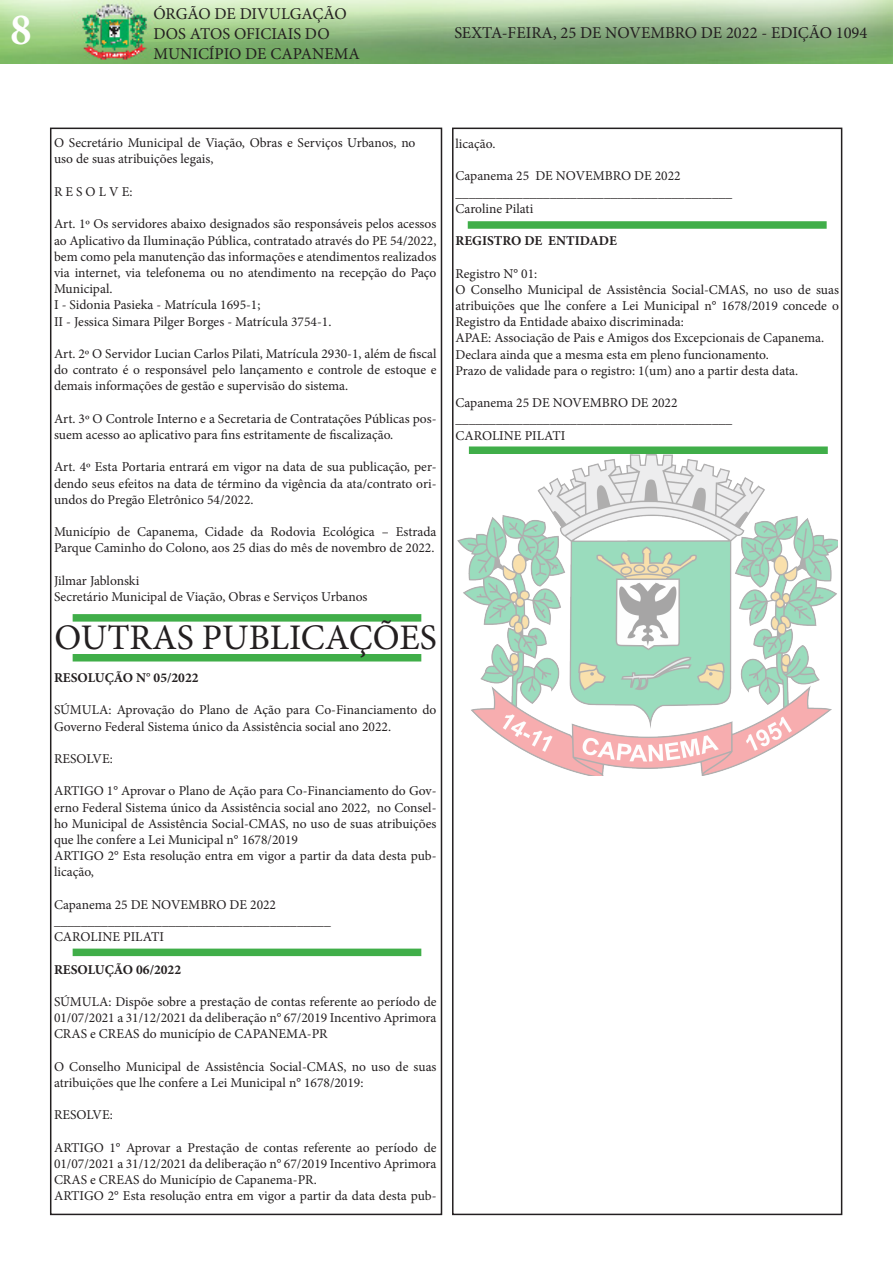
<style>
.page{position:relative;width:893px;height:1263px;background:#fff}
.page>*{position:absolute;margin:0;border:0;box-sizing:border-box;transform-origin:0 0}
.t1{font:700 condensed 45px "Minion Pro";color:#fff}
.t2{font:36px "Minion Pro";color:#231f20}
.t3{font:16.5px/19.8px "Minion Pro";color:#231f20}
.t4{font:13.5px/16.2px "Minion Pro";color:#231f20;text-align:justify}
.t5{font:700 13.5px "Minion Pro";color:#231f20}
</style>
<div class="page">
<div style="left:50px;top:128px;width:392px;height:1087px;border:2px solid #231f20"></div>
<img style="left:0;top:0;width:893px;height:64px">
<div style="left:452px;top:128px;width:390px;height:1087px;border:2px solid #231f20"></div>
<img style="left:457px;top:455px;width:380px;height:321px">
<div style="left:469px;top:446px;width:359px;height:8px;background:#40ae49"></div>
<div style="left:73px;top:614px;width:348px;height:8px;background:#40ae49"></div>
<div style="left:73px;top:654px;width:348px;height:7px;background:#40ae49"></div>
<div style="left:73px;top:948px;width:348px;height:8px;background:#40ae49"></div>
<div style="left:468px;top:221px;width:359px;height:8px;background:#40ae49"></div>
<h1 class="t1" style="left:11px;top:-1px;width:22px">8</h1>
<p class="t3" style="left:153px;top:4px;width:208px">ÓRGÃO DE DIVULGAÇÃO<br>DOS ATOS OFICIAIS DO<br>MUNICÍPIO DE CAPANEMA</p>
<p class="t3" style="left:454px;top:23px;width:415px">SEXTA-FEIRA, 25 DE NOVEMBRO DE 2022 - EDIÇÃO 1094</p>
<p class="t4" style="left:54px;top:135px;width:363px">O Secretário Municipal de Viação, Obras e Serviços Urbanos, no uso de suas atribuições legais,</p>
<p class="t4" style="left:54px;top:184px;width:80px">R E S O L V E:</p>
<p class="t4" style="left:54px;top:216px;width:384px">Art. 1º Os servidores abaixo designados são responsáveis pelos acessos ao Aplicativo da Iluminação Pública, contratado através do PE 54/2022, bem como pela manutenção das informações e atendimentos realizados via internet, via telefonema ou no atendimento na recepção do Paço Municipal.</p>
<p class="t4" style="left:54px;top:297px;width:208px">I - Sidonia Pasieka - Matrícula 1695-1;</p>
<p class="t4" style="left:54px;top:313px;width:279px">II - Jessica Simara Pilger Borges - Matrícula 3754-1.</p>
<p class="t4" style="left:54px;top:346px;width:384px">Art. 2º O Servidor Lucian Carlos Pilati, Matrícula 2930-1, além de fiscal do contrato é o responsável pelo lançamento e controle de estoque e demais informações de gestão e supervisão do sistema.</p>
<p class="t4" style="left:54px;top:410px;width:384px">Art. 3º O Controle Interno e a Secretaria de Contratações Públicas pos&shy;suem acesso ao aplicativo para fins estritamente de fiscalização.</p>
<p class="t4" style="left:54px;top:459px;width:384px">Art. 4º Esta Portaria entrará em vigor na data de sua publicação, per&shy;dendo seus efeitos na data de término da vigência da ata/contrato ori&shy;undos do Pregão Eletrônico 54/2022.</p>
<p class="t4" style="left:54px;top:524px;width:384px">Município de Capanema, Cidade da Rodovia Ecológica – Estrada<br>Parque Caminho do Colono, aos 25 dias do mês de novembro de 2022.</p>
<p class="t4" style="left:54px;top:572px;width:87px">Jilmar Jablonski</p>
<p class="t4" style="left:54px;top:589px;width:315px">Secretário Municipal de Viação, Obras e Serviços Urbanos</p>
<p class="t2" style="left:54px;top:614px;width:384px">OUTRAS PUBLICAÇÕES</p>
<p class="t5" style="left:54px;top:668px;width:146px">RESOLUÇÃO N° 05/2022</p>
<p class="t4" style="left:54px;top:702px;width:384px">SÚMULA: Aprovação do Plano de Ação para Co-Financiamento do<br>Governo Federal Sistema único da Assistência social ano 2022.</p>
<p class="t4" style="left:54px;top:751px;width:60px">RESOLVE:</p>
<p class="t4" style="left:54px;top:783px;width:384px">ARTIGO 1° Aprovar o Plano de Ação para Co-Financiamento do Gov&shy;erno Federal Sistema único da Assistência social ano 2022, no Consel&shy;ho Municipal de Assistência Social-CMAS, no uso de suas atribuições que lhe confere a Lei Municipal n° 1678/2019</p>
<p class="t4" style="left:54px;top:848px;width:384px">ARTIGO 2° Esta resolução entra em vigor a partir da data desta pub&shy;licação,</p>
<p class="t4" style="left:54px;top:896px;width:224px">Capanema 25 DE NOVEMBRO DE 2022</p>
<p class="t4" style="left:54px;top:913px;width:278px">_________________________________________</p>
<p class="t4" style="left:54px;top:929px;width:112px">CAROLINE PILATI</p>
<p class="t5" style="left:54px;top:960px;width:129px">RESOLUÇÃO 06/2022</p>
<p class="t4" style="left:54px;top:994px;width:384px">SÚMULA: Dispõe sobre a prestação de contas referente ao período de 01/07/2021 a 31/12/2021 da deliberação n° 67/2019 Incentivo Aprimora CRAS e CREAS do município de CAPANEMA-PR</p>
<p class="t4" style="left:54px;top:1058px;width:384px">O Conselho Municipal de Assistência Social-CMAS, no uso de suas atribuições que lhe confere a Lei Municipal n° 1678/2019:</p>
<p class="t4" style="left:54px;top:1107px;width:60px">RESOLVE:</p>
<p class="t4" style="left:54px;top:1139px;width:384px">ARTIGO 1° Aprovar a Prestação de contas referente ao período de 01/07/2021 a 31/12/2021 da deliberação n° 67/2019 Incentivo Aprimora CRAS e CREAS do Município de Capanema-PR.</p>
<p class="t4" style="left:54px;top:1188px;width:384px">ARTIGO 2° Esta resolução entra em vigor a partir da data desta pub-</p>
<p class="t4" style="left:455px;top:136px;width:41px">licação.</p>
<p class="t4" style="left:455px;top:168px;width:227px">Capanema 25 DE NOVEMBRO DE 2022</p>
<p class="t4" style="left:455px;top:184px;width:278px">_________________________________________</p>
<p class="t4" style="left:455px;top:200px;width:79px">Caroline Pilati</p>
<p class="t5" style="left:455px;top:231px;width:163px">REGISTRO DE ENTIDADE</p>
<p class="t4" style="left:455px;top:265px;width:83px">Registro N° 01:</p>
<p class="t4" style="left:455px;top:281px;width:385px">O Conselho Municipal de Assistência Social-CMAS, no uso de suas atribuições que lhe confere a Lei Municipal n° 1678/2019 concede o Registro da Entidade abaixo discriminada:</p>
<p class="t4" style="left:455px;top:330px;width:370px">APAE: Associação de Pais e Amigos dos Excepcionais de Capanema.</p>
<p class="t4" style="left:455px;top:346px;width:315px">Declara ainda que a mesma esta em pleno funcionamento.</p>
<p class="t4" style="left:455px;top:362px;width:344px">Prazo de validade para o registro: 1(um) ano a partir desta data.</p>
<p class="t4" style="left:455px;top:395px;width:224px">Capanema 25 DE NOVEMBRO DE 2022</p>
<p class="t4" style="left:455px;top:411px;width:278px">_________________________________________</p>
<p class="t4" style="left:455px;top:427px;width:112px">CAROLINE PILATI</p>
</div>
